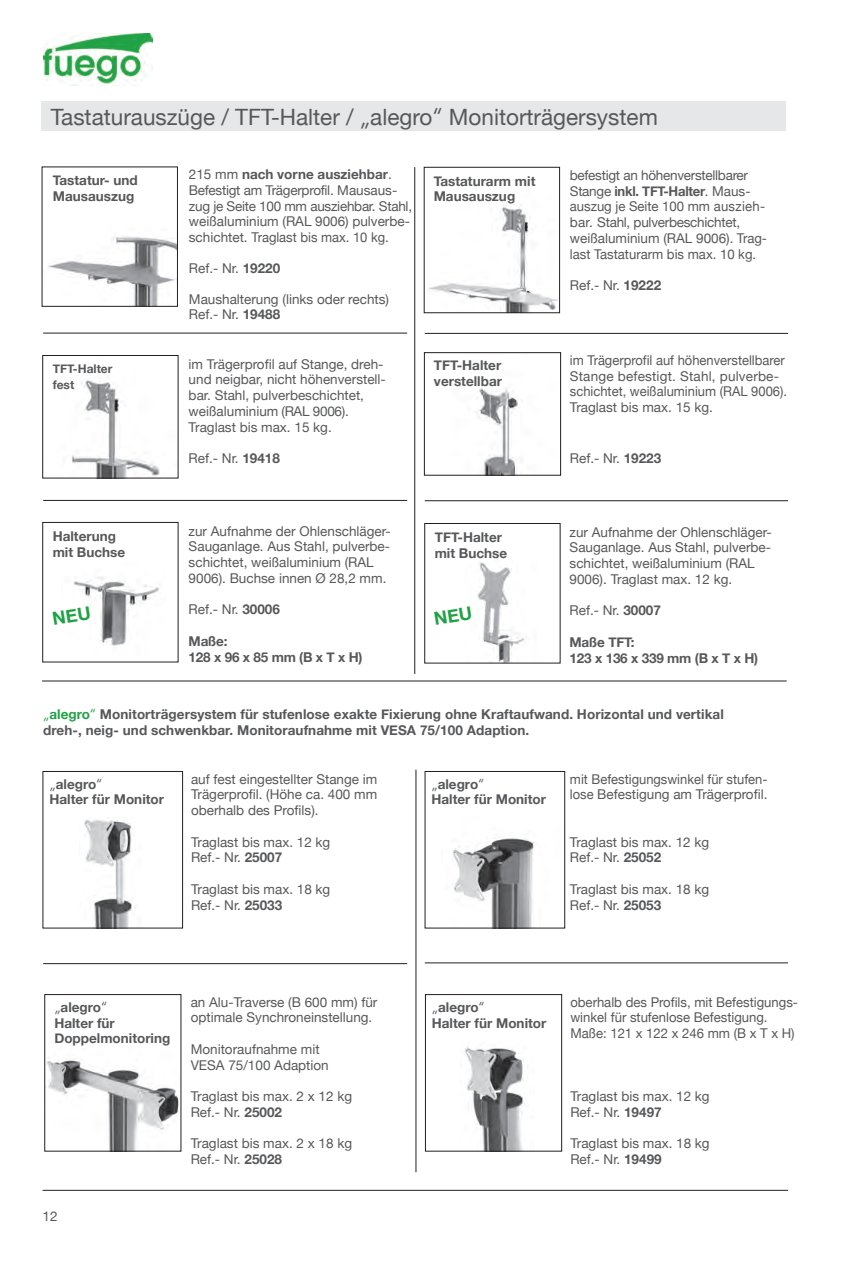
<style>
.page{position:relative;width:851px;height:1263px;background:#fff}
.page>*{position:absolute;margin:0;border:0;box-sizing:border-box;transform-origin:0 0}
.t1{font:22.5px "Helvetica Neue";color:#57585a}
.t2{font:13.5px/15.8px "Helvetica Neue";color:#57585a}
.t3{font:700 13.5px/15.8px "Helvetica Neue";color:#57585a}
.t4{font:13.5px/15.8px "Helvetica Neue";color:#57585a;scale:.96 1}
.t5{font:700 12px/15.8px "Helvetica Neue";color:#57585a}
.s1{font-family:"Futura"}
.s2{font-weight:700}
.s3{font-family:"Futura";font-weight:400;color:#1fa245}
.s4{color:#1fa245}
.s5{font-family:"Futura";font-weight:400}
</style>
<div class="page">
<img style="left:429px;top:205px;width:129px;height:106px">
<div style="left:424px;top:167px;width:136px;height:146px;border:1px solid #231f20"></div>
<img style="left:48px;top:236px;width:128px;height:69px">
<div style="left:42px;top:167px;width:136px;height:140px;border:1px solid #231f20"></div>
<hr style="left:43px;top:1190px;width:744px;height:1px;background:#231f20">
<hr style="left:414px;top:167px;width:1px;height:507px;background:#231f20">
<img style="left:43px;top:34px;width:110px;height:52px">
<div style="left:41px;top:101px;width:744px;height:30px;background:#e6e7e9"></div>
<hr style="left:42px;top:681px;width:744px;height:1px;background:#231f20">
<img style="left:84px;top:819px;width:52px;height:107px">
<div style="left:43px;top:771px;width:140px;height:157px;border:1px solid #231f20"></div>
<img style="left:46px;top:1059px;width:133px;height:90px">
<div style="left:44px;top:994px;width:137px;height:157px;border:1px solid #231f20"></div>
<img style="left:453px;top:838px;width:82px;height:88px">
<div style="left:424px;top:771px;width:141px;height:157px;border:1px solid #231f20"></div>
<hr style="left:415px;top:770px;width:1px;height:402px;background:#231f20">
<hr style="left:43px;top:963px;width:364px;height:1px;background:#231f20">
<hr style="left:424px;top:962px;width:363px;height:1px;background:#231f20">
<hr style="left:43px;top:500px;width:364px;height:1px;background:#231f20">
<hr style="left:424px;top:500px;width:363px;height:1px;background:#231f20">
<hr style="left:43px;top:333px;width:364px;height:1px;background:#231f20">
<hr style="left:424px;top:333px;width:363px;height:1px;background:#231f20">
<img style="left:71px;top:377px;width:89px;height:99px">
<div style="left:42px;top:355px;width:136px;height:123px;border:1px solid #231f20"></div>
<img style="left:73px;top:577px;width:86px;height:69px">
<div style="left:42px;top:522px;width:136px;height:140px;border:1px solid #231f20"></div>
<img style="left:477px;top:562px;width:48px;height:99px">
<div style="left:424px;top:523px;width:136px;height:140px;border:1px solid #231f20"></div>
<img style="left:476px;top:387px;width:46px;height:87px">
<div style="left:424px;top:352px;width:137px;height:124px;border:1px solid #231f20"></div>
<img style="left:465px;top:1046px;width:60px;height:103px">
<div style="left:425px;top:994px;width:137px;height:157px;border:1px solid #231f20"></div>
<svg style="left:73px;top:606px;width:17px;height:19px"></svg>
<h1 class="t1" style="left:51px;top:103px;width:608px">Tastaturauszüge / TFT-Halter / <span class="s1">„</span>alegro<span class="s1">“</span> Monitorträgersystem</h1>
<p class="t3" style="left:53px;top:172px;width:87px">Tastatur- und<br>Mausauszug</p>
<p class="t2" style="left:189px;top:166px;width:225px">215 mm <span class="s2">nach vorne ausziehbar</span>.<br>Befestigt am Trägerprofil. Mausaus&shy;zug je Seite 100 mm ausziehbar. Stahl, weißaluminium (RAL 9006) pulverbe&shy;schichtet. Traglast bis max. 10 kg.</p>
<p class="t2" style="left:189px;top:260px;width:93px">Ref.- Nr. <span class="s2">19220</span></p>
<p class="t2" style="left:189px;top:291px;width:202px">Maushalterung (links oder rechts)<br>Ref.- Nr. <span class="s2">19488</span></p>
<p class="t5" style="left:53px;top:360px;width:61px">TFT-Halter fest</p>
<p class="t2" style="left:189px;top:356px;width:199px">im Trägerprofil auf Stange, dreh&shy;und neigbar, nicht höhenverstell&shy;bar. Stahl, pulverbeschichtet, weißaluminium (RAL 9006).<br>Traglast bis max. 15 kg.</p>
<p class="t2" style="left:189px;top:450px;width:93px">Ref.- Nr. <span class="s2">19418</span></p>
<p class="t3" style="left:433px;top:172px;width:103px">Tastaturarm mit<br>Mausauszug</p>
<p class="t2" style="left:569px;top:167px;width:199px">befestigt an höhenverstellbarer<br>Stange <span class="s2">inkl. TFT-Halter</span>. Maus&shy;auszug je Seite 100 mm auszieh&shy;bar. Stahl, pulverbeschichtet, weißaluminium (RAL 9006). Trag&shy;last Tastaturarm bis max. 10 kg.</p>
<p class="t2" style="left:569px;top:277px;width:93px">Ref.- Nr. <span class="s2">19222</span></p>
<p class="t3" style="left:434px;top:357px;width:69px">TFT-Halter verstellbar</p>
<p class="t4" style="left:569px;top:352px;width:228px">im Trägerprofil auf höhenverstellbarer Stange befestigt. Stahl, pulverbe&shy;schichtet, weißaluminium (RAL 9006).<br>Traglast bis max. 15 kg.</p>
<p class="t2" style="left:569px;top:450px;width:93px">Ref.- Nr. <span class="s2">19223</span></p>
<p class="t2" style="left:189px;top:523px;width:204px">zur Aufnahme der Ohlenschläger-<br>Sauganlage. Aus Stahl, pulverbe&shy;schichtet, weißaluminium (RAL<br>9006). Buchse innen Ø 28,2 mm.</p>
<p class="t2" style="left:189px;top:601px;width:93px">Ref.- Nr. <span class="s2">30006</span></p>
<p class="t3" style="left:189px;top:633px;width:175px">Maße:<br>128 x 96 x 85 mm (B x T x H)</p>
<p class="t3" style="left:53px;top:528px;width:74px">Halterung mit Buchse</p>
<p class="t2" style="left:569px;top:524px;width:204px">zur Aufnahme der Ohlenschläger-<br>Sauganlage. Aus Stahl, pulverbe&shy;schichtet, weißaluminium (RAL<br>9006). Traglast max. 12 kg.</p>
<p class="t2" style="left:569px;top:603px;width:93px">Ref.- Nr. <span class="s2">30007</span></p>
<p class="t3" style="left:569px;top:634px;width:190px">Maße TFT:<br>123 x 136 x 339 mm (B x T x H)</p>
<p class="t3" style="left:434px;top:529px;width:74px">TFT-Halter mit Buchse</p>
<p class="t3" style="left:43px;top:706px;width:682px"><span class="s3">„</span><span class="s4">alegro</span><span class="s3">“</span> Monitorträgersystem für stufenlose exakte Fixierung ohne Kraftaufwand. Horizontal und vertikal dreh-, neig- und schwenkbar. Monitoraufnahme mit VESA 75/100 Adaption.</p>
<p class="t3" style="left:49px;top:776px;width:116px"><span class="s5">„</span>alegro<span class="s5">“<br></span>Halter für Monitor</p>
<p class="t2" style="left:191px;top:771px;width:188px;text-align:justify">auf fest eingestellter Stange im Trägerprofil. (Höhe ca. 400 mm oberhalb des Profils).</p>
<p class="t2" style="left:191px;top:834px;width:141px">Traglast bis max. 12 kg<br>Ref.- Nr. <span class="s2">25007</span></p>
<p class="t2" style="left:191px;top:881px;width:141px">Traglast bis max. 18 kg<br>Ref.- Nr. <span class="s2">25033</span></p>
<p class="t3" style="left:54px;top:999px;width:117px"><span class="s5">„</span>alegro<span class="s5">“<br></span>Halter für<br>Doppelmonitoring</p>
<p class="t2" style="left:191px;top:994px;width:188px">an Alu-Traverse (B 600 mm) für optimale Synchroneinstellung.</p>
<p class="t2" style="left:191px;top:1041px;width:140px">Monitoraufnahme mit<br>VESA 75/100 Adaption</p>
<p class="t2" style="left:191px;top:1088px;width:163px">Traglast bis max. 2 x 12 kg<br>Ref.- Nr. <span class="s2">25002</span></p>
<p class="t2" style="left:191px;top:1135px;width:163px">Traglast bis max. 2 x 18 kg<br>Ref.- Nr. <span class="s2">25028</span></p>
<p class="t2" style="left:43px;top:1208px;width:17px">12</p>
<p class="t3" style="left:431px;top:776px;width:116px"><span class="s5">„</span>alegro<span class="s5">“<br></span>Halter für Monitor</p>
<p class="t4" style="left:570px;top:771px;width:207px">mit Befestigungswinkel für stufen&shy;lose Befestigung am Trägerprofil.</p>
<p class="t2" style="left:570px;top:834px;width:141px">Traglast bis max. 12 kg<br>Ref.- Nr. <span class="s2">25052</span></p>
<p class="t2" style="left:570px;top:881px;width:141px">Traglast bis max. 18 kg<br>Ref.- Nr. <span class="s2">25053</span></p>
<p class="t3" style="left:432px;top:999px;width:116px"><span class="s5">„</span>alegro<span class="s5">“<br></span>Halter für Monitor</p>
<p class="t2" style="left:570px;top:994px;width:229px">oberhalb des Profils, mit Befestigungs&shy;winkel für stufenlose Befestigung.<br>Maße: 121 x 122 x 246 mm (B x T x H)</p>
<p class="t2" style="left:570px;top:1088px;width:141px">Traglast bis max. 12 kg<br>Ref.- Nr. <span class="s2">19497</span></p>
<p class="t2" style="left:570px;top:1135px;width:141px">Traglast bis max. 18 kg<br>Ref.- Nr. <span class="s2">19499</span></p>
</div>
